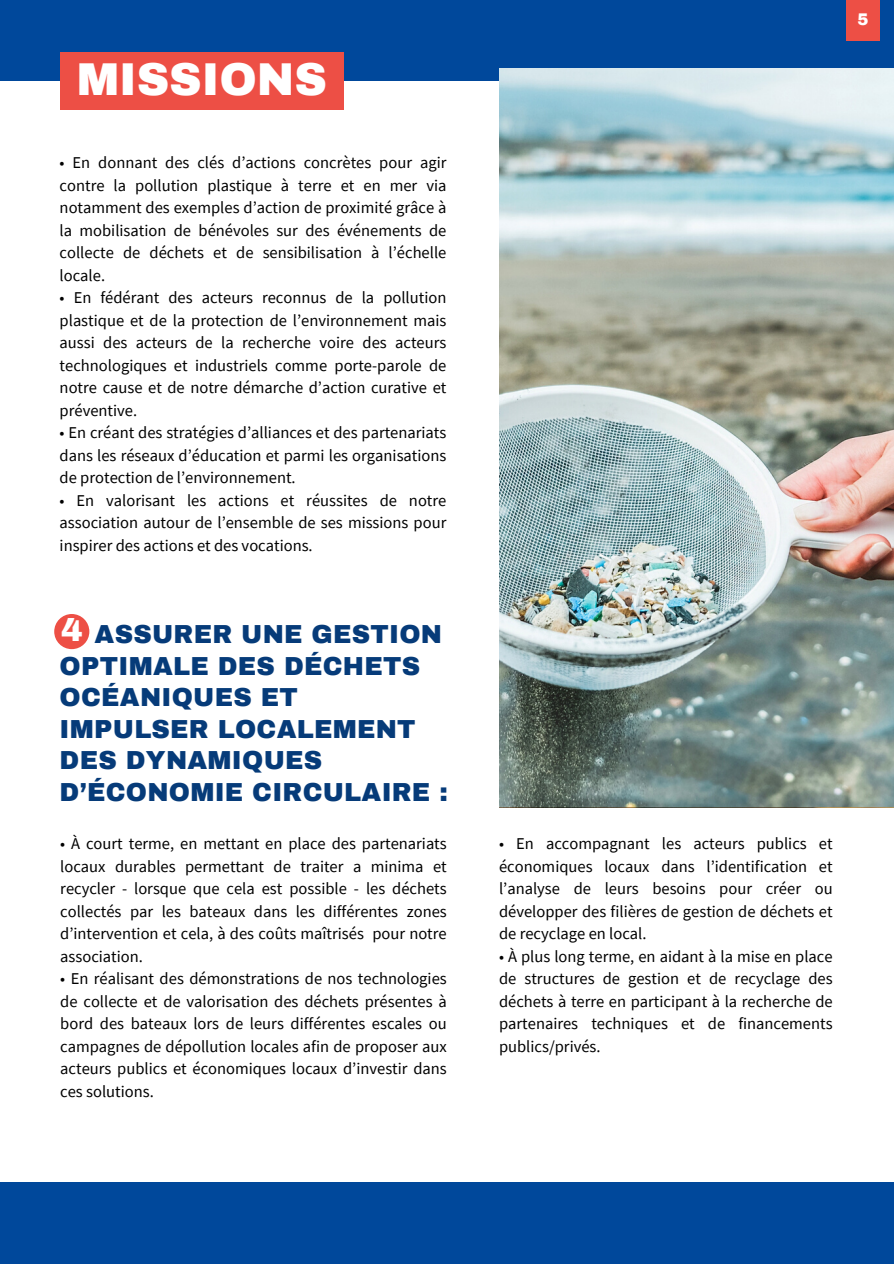
<style>
.page{position:relative;width:894px;height:1264px;background:#fff}
.page>*{position:absolute;margin:0;border:0;box-sizing:border-box;transform-origin:0 0}
.t1{font:900 45px "Archivo";color:#fff}
.t2{font:900 32.25px "Archivo";color:#fff}
.t3{font:900 25.5px/31.5px "Archivo";letter-spacing:.01em;color:#063b79}
.t4{font:16.5px/22.5px "Source Sans Pro";color:#000;text-align:justify}
.t5{font:900 16.5px "Archivo";color:#fff}
</style>
<div class="page">
<div style="left:0;top:0;width:893px;height:81px;background:#00489b"></div>
<img style="left:499px;top:68px;width:394px;height:739px">
<div style="left:845px;top:0;width:34px;height:41px;background:#ed4f45"></div>
<div style="left:60px;top:52px;width:283px;height:58px;background:#ed4f45"></div>
<div style="left:54px;top:614px;width:35px;height:35px;background:#ed4f45;border-radius:50%"></div>
<div style="left:0;top:1182px;width:893px;height:81px;background:#00489b"></div>
<h1 class="t1" style="left:77px;top:56px;width:252px">MISSIONS</h1>
<p class="t4" style="left:60px;top:151px;width:388px">• En donnant des clés d’actions concrètes pour agir contre la pollution plastique à terre et en mer via notamment des exemples d’action de proximité grâce à la mobilisation de bénévoles sur des événements de collecte de déchets et de sensibilisation à l’échelle locale.</p>
<p class="t4" style="left:60px;top:286px;width:388px">• En fédérant des acteurs reconnus de la pollution plastique et de la protection de l’environnement mais aussi des acteurs de la recherche voire des acteurs technologiques et industriels comme porte-parole de notre cause et de notre démarche d’action curative et préventive.</p>
<p class="t4" style="left:60px;top:421px;width:388px">• En créant des stratégies d’alliances et des partenariats dans les réseaux d’éducation et parmi les organisations de protection de l’environnement.</p>
<p class="t4" style="left:60px;top:488px;width:388px">• En valorisant les actions et réussites de notre association autour de l’ensemble de ses missions pour inspirer des actions et des vocations.</p>
<h2 class="t2" style="left:61px;top:612px;width:23px">4</h2>
<h3 class="t3" style="left:60px;top:618px;width:389px;text-indent:35px">ASSURER UNE GESTION<br>OPTIMALE DES DÉCHETS<br>OCÉANIQUES ET<br>IMPULSER LOCALEMENT<br>DES DYNAMIQUES<br>D’ÉCONOMIE CIRCULAIRE :</h3>
<p class="t4" style="left:60px;top:832px;width:388px">• À court terme, en mettant en place des partenariats locaux durables permettant de traiter a minima et recycler - lorsque que cela est possible - les déchets collectés par les bateaux dans les différentes zones d’intervention et cela, à des coûts maîtrisés pour notre association.</p>
<p class="t4" style="left:60px;top:967px;width:388px">• En réalisant des démonstrations de nos technologies de collecte et de valorisation des déchets présentes à bord des bateaux lors de leurs différentes escales ou campagnes de dépollution locales afin de proposer aux acteurs publics et économiques locaux d’investir dans ces solutions.</p>
<p class="t5" style="left:857px;top:10px;width:13px">5</p>
<p class="t4" style="left:499px;top:832px;width:335px">• En accompagnant les acteurs publics et économiques locaux dans l’identification et l’analyse de leurs besoins pour créer ou développer des filières de gestion de déchets et de recyclage en local.</p>
<p class="t4" style="left:499px;top:944px;width:335px">• À plus long terme, en aidant à la mise en place de structures de gestion et de recyclage des déchets à terre en participant à la recherche de partenaires techniques et de financements publics/privés.</p>
</div>
